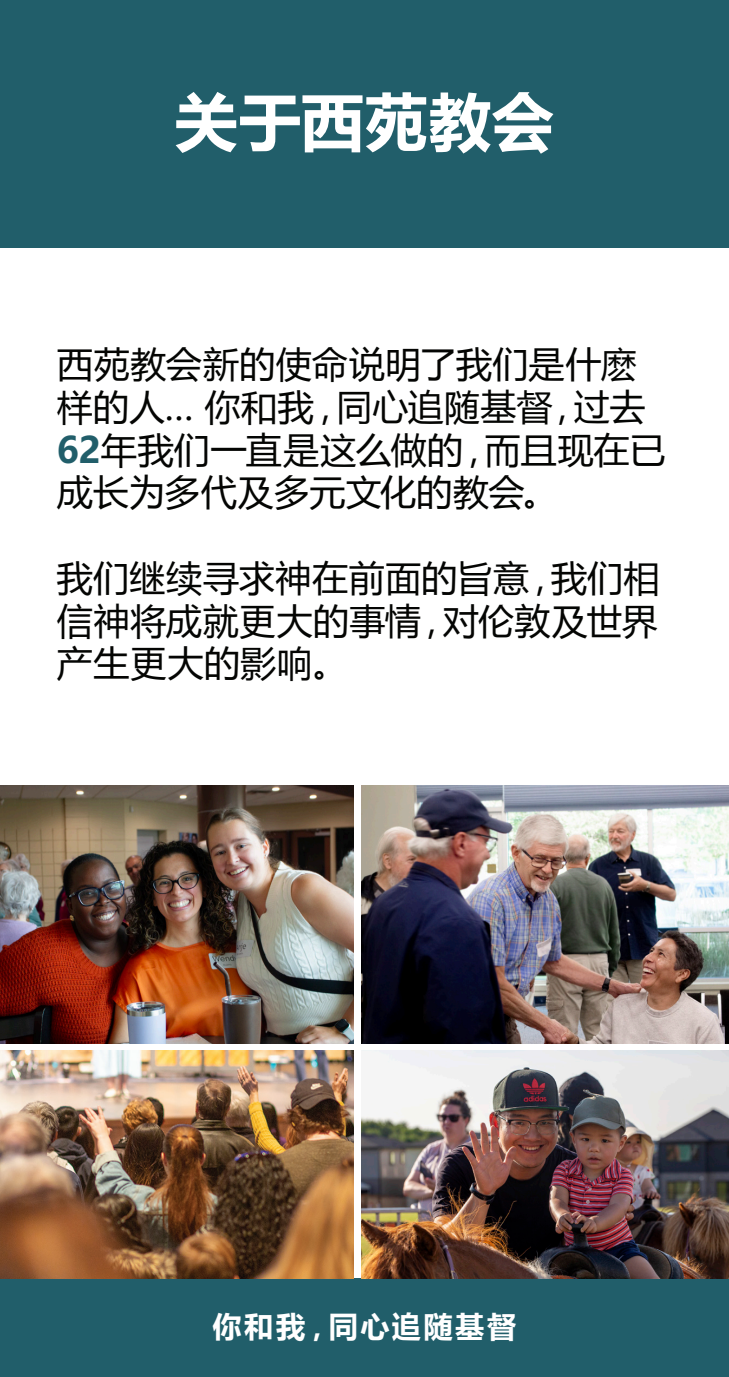
<style>
.page{position:relative;width:729px;height:1377px;background:#fff}
.page>*{position:absolute;margin:0;border:0;box-sizing:border-box;transform-origin:0 0}
.Pull_Text{font:700 condensed 63px "PT Sans";letter-spacing:-.005em;color:#fff}
.Pull_Text-2{font:700 63px "Microsoft Ya Hei UI";letter-spacing:.01em;color:#fff}
.Pull_Text-3{font:36px/42.8px "Microsoft Ya Hei UI";letter-spacing:.01em;color:#040503}
.Pull_Text-4{font:700 29.25px "Microsoft Ya Hei UI";letter-spacing:.085em;color:#fff}
.s1{font-family:"Acherus Grotesque";font-weight:400;font-stretch:normal;font-size:31.5px}
.s2{font-weight:700;color:#215e6a}
</style>
<div class="page">
<div style="left:0;top:1279px;width:729px;height:98px;background:#215e6a"></div>
<div style="left:0;top:0;width:729px;height:248px;background:#215e6a"></div>
<img style="left:0;top:1051px;width:353px;height:228px">
<img style="left:362px;top:1051px;width:367px;height:228px">
<img style="left:362px;top:786px;width:367px;height:258px">
<img style="left:0;top:786px;width:353px;height:258px">
<p class="Pull_Text-2" style="left:175px;top:78px;width:381px">关于西苑教会</p>
<p class="Pull_Text" style="left:159px;top:98px;width:413px">Acerca <span class="s1">de</span> WestPark</p>
<p class="Pull_Text-3" style="left:57px;top:342px;width:610px">西苑教会新的使命说明了我们是什麽样的人… 你和我，同心追随基督，过去<br><span class="s2">62</span>年我们一直是这么做的，而且现在已成长为多代及多元文化的教会。</p>
<p class="Pull_Text-3" style="left:57px;top:555px;width:604px;text-align:justify">我们继续寻求神在前面的旨意，我们相信神将成就更大的事情，对伦敦及世界产生更大的影响。</p>
<p class="Pull_Text-4" style="left:212px;top:1306px;width:306px">你和我，同心追随基督</p>
</div>
